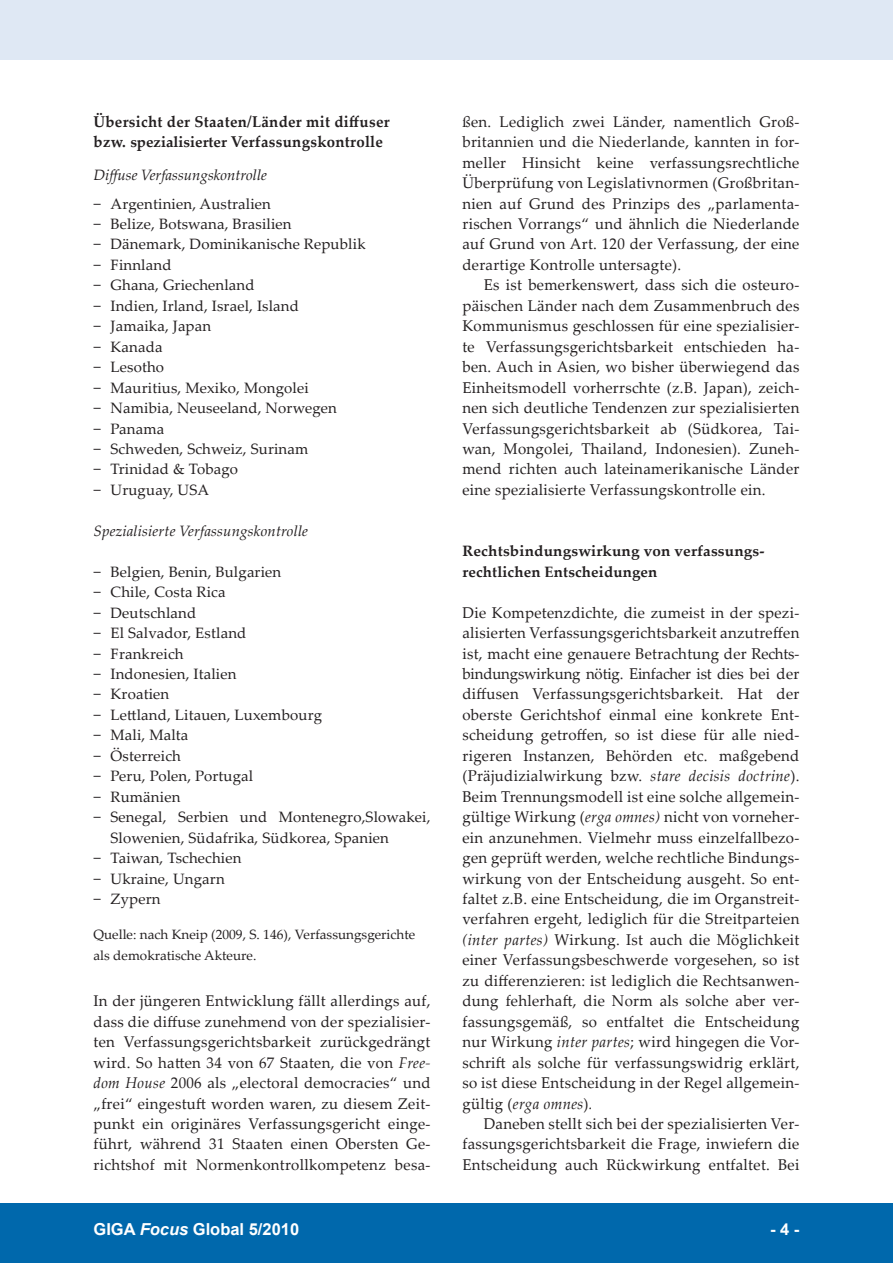
<style>
.page{position:relative;width:893px;height:1263px;background:#fff}
.page>*{position:absolute;margin:0;border:0;box-sizing:border-box;transform-origin:0 0}
.t1{font:700 16.5px "Arial";color:#fff}
.t2{font:15.6px/20.4px "Palatino Linotype";letter-spacing:.02em;color:#231f20;text-align:justify;scale:.96 1}
.t3{font:700 15.6px/20.4px "Palatino Linotype";letter-spacing:.02em;color:#231f20;scale:.96 1}
.t4{font:15.45px/20.4px "Palatino Linotype";letter-spacing:.02em;color:#231f20;text-align:justify}
.t5{font:15px/20.4px "Palatino Linotype";letter-spacing:.01em;color:#231f20;text-align:justify}
.t6{font:italic 15px "Palatino Linotype";letter-spacing:.01em;color:#231f20}
.t7{font:700 15px/20.4px "Palatino Linotype";letter-spacing:.01em;color:#231f20}
.t8{font:13.5px/20.4px "Palatino Linotype";color:#231f20}
.s1{font-size:15px}
.s2{font-style:italic}
</style>
<div class="page">
<div style="left:0;top:1203px;width:893px;height:60px;background:#0068ac"></div>
<div style="left:0;top:0;width:893px;height:60px;background:#dfe8f4"></div>
<p class="t3" style="left:94px;top:111px;width:310px">Übersicht der Staaten/Länder mit diffuser bzw. <span class="s1">spezialisierter</span> Verfassungskontrolle</p>
<p class="t6" style="left:94px;top:164px;width:175px">Diffuse Verfassungskontrolle</p>
<p class="t5" style="left:111px;top:193px;width:257px;text-align:left">Argentinien, Australien<br>Belize, Botswana, Brasilien<br>Dänemark, Dominikanische Republik<br>Finnland<br>Ghana, Griechenland<br>Indien, Irland, Israel, Island<br>Jamaika, Japan<br>Kanada<br>Lesotho<br>Mauritius, Mexiko, Mongolei<br>Namibia, Neuseeland, Norwegen<br>Panama<br>Schweden, Schweiz, Surinam<br>Trinidad &amp; Tobago<br>Uruguay, USA</p>
<p class="t6" style="left:94px;top:520px;width:216px">Spezialisierte Verfassungskontrolle</p>
<p class="t5" style="left:111px;top:561px;width:321px;text-align:left">Belgien, Benin, Bulgarien<br>Chile, Costa Rica<br>Deutschland<br>El Salvador, Estland<br>Frankreich<br>Indonesien, Italien<br>Kroatien<br>Lettland, Litauen, Luxembourg<br>Mali, Malta<br>Österreich<br>Peru, Polen, Portugal<br>Rumänien<br>Senegal, Serbien und Montenegro,Slowakei,<br>Slowenien, Südafrika, Südkorea, Spanien<br>Taiwan, Tschechien<br>Ukraine, Ungarn<br>Zypern</p>
<p class="t8" style="left:94px;top:924px;width:323px">Quelle: nach Kneip (2009, S. 146), Verfassungsgerichte als demokratische Akteure.</p>
<p class="t4" style="left:94px;top:990px;width:338px">In der jüngeren Entwicklung fällt allerdings auf, dass die diffuse zunehmend von der spezialisier&shy;ten Verfassungsgerichtsbarkeit zurückgedrängt wird. So hatten 34 von 67 Staaten, die von <span class="s2">Free&shy;dom House</span> 2006 als „electoral democracies“ und „frei“ eingestuft worden waren, zu diesem Zeit&shy;punkt ein originäres Verfassungsgericht einge&shy;führt, während 31 Staaten einen Obersten Ge&shy;richtshof mit Normenkontrollkompetenz besa-</p>
<p class="t5" style="left:94px;top:193px;width:9px">− − − − − − − − − − − − − − −</p>
<p class="t5" style="left:94px;top:561px;width:9px">− − − − − − − − − − − − −</p>
<p class="t5" style="left:94px;top:847px;width:9px">− − −</p>
<p class="t4" style="left:462px;top:111px;width:338px">ßen. Lediglich zwei Länder, namentlich Groß&shy;britannien und die Niederlande, kannten in for&shy;meller Hinsicht keine verfassungsrechtliche Überprüfung von Legislativnormen (Großbritan&shy;nien auf Grund des Prinzips des „parlamenta&shy;rischen Vorrangs“ und ähnlich die Niederlande auf Grund von Art. 120 der Verfassung, der eine derartige Kontrolle untersagte).</p>
<p class="t2" style="left:462px;top:274px;width:353px;text-indent:21px">Es ist bemerkenswert, dass sich die osteuro&shy;päischen Länder nach dem Zusammenbruch des Kommunismus geschlossen für eine spezialisier&shy;te Verfassungsgerichtsbarkeit entschieden ha&shy;ben. Auch in Asien, wo bisher überwiegend das Einheitsmodell vorherrschte (z.B. Japan), zeich&shy;nen sich deutliche Tendenzen zur spezialisierten Verfassungsgerichtsbarkeit ab (Südkorea, Tai&shy;wan, Mongolei, Thailand, Indonesien). Zuneh&shy;mend richten auch lateinamerikanische Länder eine spezialisierte Verfassungskontrolle ein.</p>
<p class="t7" style="left:462px;top:540px;width:304px">Rechtsbindungswirkung von verfassungs&shy;rechtlichen Entscheidungen</p>
<p class="t2" style="left:462px;top:601px;width:353px">Die Kompetenzdichte, die zumeist in der spezi&shy;alisierten Verfassungsgerichtsbarkeit anzutreffen ist, macht eine genauere Betrachtung der Rechts&shy;bindungswirkung nötig. Einfacher ist dies bei der diffusen Verfassungsgerichtsbarkeit. Hat der oberste Gerichtshof einmal eine konkrete Ent&shy;scheidung getroffen, so ist diese für alle nied&shy;rigeren Instanzen, Behörden etc. maßgebend (Präjudizialwirkung bzw. <span class="s2">stare decisis doctrine</span>).<br>Beim Trennungsmodell ist eine solche allgemein&shy;gültige Wirkung (<span class="s2">erga omnes)</span> nicht von vorneher&shy;ein anzunehmen. Vielmehr muss einzelfallbezo&shy;gen geprüft werden, welche rechtliche Bindungs&shy;wirkung von der Entscheidung ausgeht. So ent&shy;faltet z.B. eine Entscheidung, die im Organstreit&shy;verfahren ergeht, lediglich für die Streitparteien <span class="s2">(inter partes)</span> Wirkung. Ist auch die Möglichkeit einer Verfassungsbeschwerde vorgesehen, so ist zu differenzieren: ist lediglich die Rechtsanwen&shy;dung fehlerhaft, die Norm als solche aber ver&shy;fassungsgemäß, so entfaltet die Entscheidung nur Wirkung <span class="s2">inter partes</span>; wird hingegen die Vor&shy;schrift als solche für verfassungswidrig erklärt, so ist diese Entscheidung in der Regel allgemein&shy;gültig (<span class="s2">erga omnes</span>)<span class="s2">.</span></p>
<p class="t2" style="left:462px;top:1113px;width:353px;text-indent:21px">Daneben stellt sich bei der spezialisierten Ver&shy;fassungsgerichtsbarkeit die Frage, inwiefern die Entscheidung auch Rückwirkung entfaltet. Bei</p>
<p class="t1" style="left:94px;top:1218px;width:207px">GIGA <span class="s2">Focus</span> Global 5/2010</p>
<p class="t1" style="left:770px;top:1218px;width:31px">- -</p>
</div>
